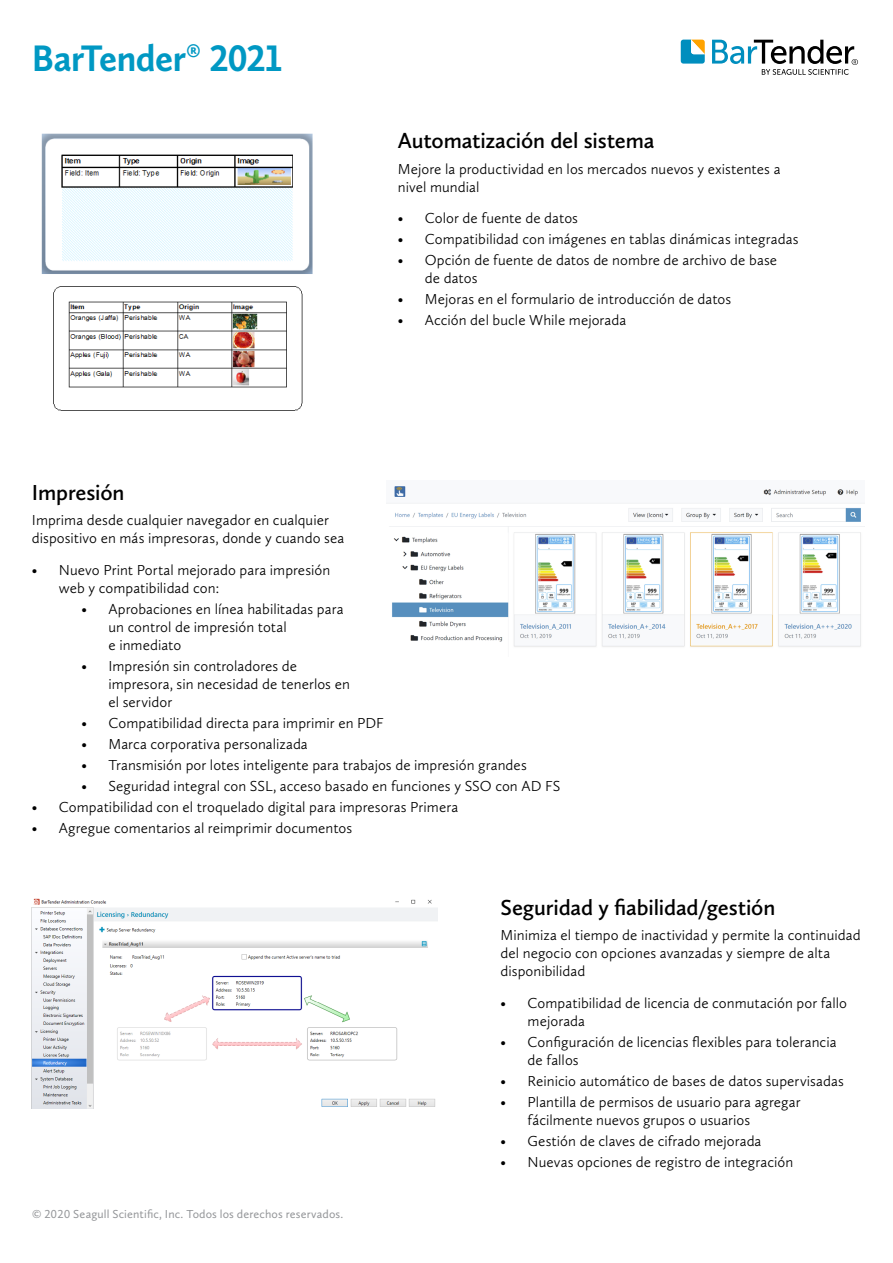
<style>
.page{position:relative;width:893px;height:1263px;background:#fff}
.page>*{position:absolute;margin:0;border:0;box-sizing:border-box;transform-origin:0 0}
.t1{font:700 38.25px "Calluna Sans";letter-spacing:-.015em;color:#0098c3;scale:.96 1}
.t2{font:600 22.5px "Calluna Sans";letter-spacing:-.01em;color:#000}
.t3{font:300 15px/18px "Calluna Sans";letter-spacing:.005em;color:#000}
.t4{font:12px "Calluna Sans";letter-spacing:.01em;color:#939598}
</style>
<div class="page">
<img style="left:386px;top:486px;width:478px;height:161px">
<img style="left:41px;top:133px;width:272px;height:278px">
<img style="left:32px;top:898px;width:405px;height:210px">
<svg style="left:681px;top:40px;width:24px;height:24px"></svg>
<svg style="left:712px;top:40px;width:146px;height:35px"></svg>
<h1 class="t1" style="left:32px;top:35px;width:262px">BarTender® 2021</h1>
<h2 class="t2" style="left:398px;top:127px;width:258px">Automatización del sistema</h2>
<p class="t3" style="left:398px;top:160px;width:384px">Mejore la productividad en los mercados nuevos y existentes a nivel mundial</p>
<p class="t3" style="left:398px;top:209px;width:182px">• Color de fuente de datos</p>
<p class="t3" style="left:398px;top:230px;width:402px">• Compatibilidad con imágenes en tablas dinámicas integradas</p>
<p class="t3" style="left:425px;top:251px;width:354px;text-indent:-27px">• Opción de fuente de datos de nombre de archivo de base de datos</p>
<p class="t3" style="left:398px;top:290px;width:335px">• Mejoras en el formulario de introducción de datos</p>
<p class="t3" style="left:398px;top:311px;width:230px">• Acción del bucle While mejorada</p>
<h2 class="t2" style="left:32px;top:478px;width:94px">Impresión</h2>
<p class="t3" style="left:32px;top:511px;width:314px">Imprima desde cualquier navegador en cualquier dispositivo en más impresoras, donde y cuando sea</p>
<p class="t3" style="left:59px;top:560px;width:273px;text-indent:-27px">• Nuevo Print Portal mejorado para impresión web y compatibilidad con:</p>
<p class="t3" style="left:108px;top:599px;width:237px;text-indent:-27px">• Aprobaciones en línea habilitadas para un control de impresión total<br>e inmediato</p>
<p class="t3" style="left:108px;top:656px;width:243px;text-indent:-27px">• Impresión sin controladores de impresora, sin necesidad de tenerlos en el servidor</p>
<p class="t3" style="left:81px;top:713px;width:304px">• Compatibilidad directa para imprimir en PDF</p>
<p class="t3" style="left:81px;top:734px;width:228px">• Marca corporativa personalizada</p>
<p class="t3" style="left:81px;top:755px;width:447px">• Transmisión por lotes inteligente para trabajos de impresión grandes</p>
<p class="t3" style="left:81px;top:776px;width:480px">• Seguridad integral con SSL, acceso basado en funciones y SSO con AD FS</p>
<p class="t3" style="left:32px;top:797px;width:428px">• Compatibilidad con el troquelado digital para impresoras Primera</p>
<p class="t3" style="left:32px;top:818px;width:322px">• Agregue comentarios al reimprimir documentos</p>
<p class="t4" style="left:32px;top:1207px;width:313px">© 2020 Seagull Scientific, Inc. Todos los derechos reservados.</p>
<h2 class="t2" style="left:501px;top:893px;width:276px">Seguridad y fiabilidad/gestión</h2>
<p class="t3" style="left:501px;top:926px;width:362px">Minimiza el tiempo de inactividad y permite la continuidad del negocio con opciones avanzadas y siempre de alta disponibilidad</p>
<p class="t3" style="left:528px;top:993px;width:321px;text-indent:-27px">• Compatibilidad de licencia de conmutación por fallo mejorada</p>
<p class="t3" style="left:528px;top:1032px;width:310px;text-indent:-27px">• Configuración de licencias flexibles para tolerancia de fallos</p>
<p class="t3" style="left:501px;top:1071px;width:345px">• Reinicio automático de bases de datos supervisadas</p>
<p class="t3" style="left:528px;top:1092px;width:275px;text-indent:-27px">• Plantilla de permisos de usuario para agregar fácilmente nuevos grupos o usuarios</p>
<p class="t3" style="left:501px;top:1131px;width:262px">• Gestión de claves de cifrado mejorada</p>
<p class="t3" style="left:501px;top:1152px;width:294px">• Nuevas opciones de registro de integración</p>
</div>
